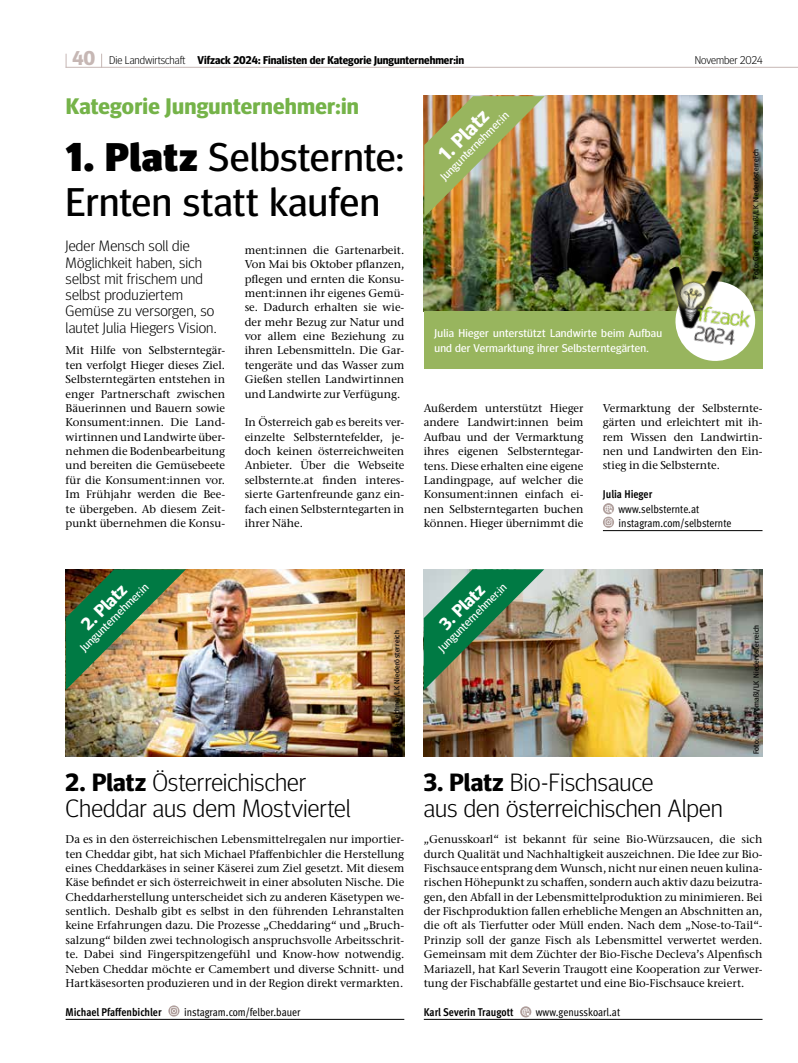
<style>
.page{position:relative;width:798px;height:1063px;background:#fff}
.page>*{position:absolute;margin:0;border:0;box-sizing:border-box;transform-origin:0 0}
.t1{font:40px/45px "Meta Head OT";letter-spacing:.01em;color:#000;scale:1.05 1}
.t2{font:300 25px/26.2px "Meta Head OT";color:#000;scale:1.05 1}
.t3{font:700 22.5px "Meta Head OT";letter-spacing:.01em;color:#75b349;scale:1.05 1}
.t4{font:700 20px "Meta Head OT";color:#fff;scale:1.05 1}
.t5{font:700 17.5px "Meta Head OT";color:#fff;scale:1.05 1}
.t6{font:300 15px/16.2px "Meta Head OT";letter-spacing:.01em;color:#000;scale:1.05 1}
.t7{font:500 11.25px/14.4px "Stone Serif ITC Pro";color:#000;text-align:justify}
.t8{font:11.25px/14.4px "Meta Head OT";letter-spacing:.02em;color:#fff;scale:1.05 1}
.t9{font:condensed 11.25px/14.4px "Meta OT";color:#000}
.t10{font:700 11.25px "Meta Head OT";color:#000}
.t11{font:700 condensed 11.25px "Meta OT";color:#000}
.t12{font:300 11.25px "Meta Head OT";color:#000}
.t13{font:7.5px "Meta Head OT";letter-spacing:.03em;color:#000;scale:1.05 1}
.s1{font-size:20px;color:#c6b7b4}
.s2{font-weight:300}
.s3{font-weight:900}
.s4{font-weight:700}
</style>
<div class="page">
<hr style="left:66px;top:67px;width:731px;height:1px;background:#c6b7b4">
<svg style="left:101px;top:54px;width:1px;height:13px"></svg>
<svg style="left:66px;top:54px;width:1px;height:13px"></svg>
<img style="left:423px;top:96px;width:339px;height:215px">
<img style="left:66px;top:569px;width:338px;height:188px">
<img style="left:423px;top:569px;width:339px;height:188px">
<hr style="left:66px;top:1019px;width:338px;height:1px;background:#000">
<svg style="left:168px;top:1005px;width:11px;height:12px"></svg>
<svg style="left:170px;top:1007px;width:8px;height:8px"></svg>
<hr style="left:423px;top:1019px;width:339px;height:1px;background:#000">
<svg style="left:520px;top:1006px;width:11px;height:11px"></svg>
<svg style="left:521px;top:1008px;width:8px;height:8px"></svg>
<hr style="left:602px;top:530px;width:160px;height:1px;background:#000">
<svg style="left:602px;top:503px;width:12px;height:11px"></svg>
<svg style="left:604px;top:505px;width:8px;height:8px"></svg>
<svg style="left:602px;top:517px;width:12px;height:11px"></svg>
<svg style="left:604px;top:519px;width:8px;height:7px"></svg>
<img style="left:66px;top:569px;width:120px;height:121px">
<img style="left:424px;top:96px;width:120px;height:121px">
<img style="left:423px;top:569px;width:121px;height:121px">
<div style="left:423px;top:311px;width:339px;height:58px;background:#98b55e"></div>
<img style="left:645px;top:262px;width:118px;height:99px">
<p class="t10" style="left:72px;top:54px;width:393px"><span class="s1">40</span> <span class="s2">Die Landwirtschaft</span> Vifzack 2024: Finalisten der Kategorie Jungunternehmer:in</p>
<p class="t12" style="left:694px;top:53px;width:69px">November 2024</p>
<h3 class="t3" style="left:66px;top:92px;width:280px">Kategorie Jungunternehmer:in</h3>
<h1 class="t1" style="left:66px;top:135px;width:324px"><span class="s3">1. Platz</span> Selbsternte:<br>Ernten statt kaufen</h1>
<p class="t13" style="left:751px;top:279px;width:125px;rotate:-90deg">Foto: Georg Pomaßl/LK Niederösterreich</p>
<h3 class="t4" style="left:433px;top:148px;width:60px;rotate:-45deg">1. Platz</h3>
<p class="t8" style="left:437px;top:173px;width:88px;rotate:-45deg">Jungunternehmer:in</p>
<h3 class="t6" style="left:66px;top:238px;width:145px">Jeder Mensch soll die<br>Möglichkeit haben, sich selbst mit frischem und selbst produziertem<br>Gemüse zu versorgen, so lautet Julia Hiegers Vision.</h3>
<p class="t7" style="left:66px;top:343px;width:161px">Mit Hilfe von Selbsterntegär&shy;ten verfolgt Hieger dieses Ziel.<br>Selbsterntegärten entstehen in enger Partnerschaft zwischen Bäuerinnen und Bauern sowie Konsument:innen. Die Land&shy;wirtinnen und Landwirte über&shy;nehmen die Bodenbearbeitung und bereiten die Gemüsebeete für die Konsument:innen vor.<br>Im Frühjahr werden die Bee&shy;te übergeben. Ab diesem Zeit&shy;punkt übernehmen die Konsu-</p>
<p class="t7" style="left:244px;top:243px;width:161px">ment:innen die Gartenarbeit.<br>Von Mai bis Oktober pflanzen, pflegen und ernten die Konsu&shy;ment:innen ihr eigenes Gemü&shy;se. Dadurch erhalten sie wie&shy;der mehr Bezug zur Natur und vor allem eine Beziehung zu ihren Lebensmitteln. Die Gar&shy;tengeräte und das Wasser zum Gießen stellen Landwirtinnen und Landwirte zur Verfügung.</p>
<p class="t7" style="left:244px;top:415px;width:161px">In Österreich gab es bereits ver&shy;einzelte Selbsterntefelder, je&shy;doch keinen österreichweiten Anbieter. Über die Webseite selbsternte.at finden interes&shy;sierte Gartenfreunde ganz ein&shy;fach einen Selbsterntegarten in ihrer Nähe.</p>
<p class="t8" style="left:434px;top:326px;width:218px">Julia Hieger unterstützt Landwirte beim Aufbau und der Vermarktung ihrer Selbsterntegärten.</p>
<p class="t7" style="left:423px;top:401px;width:161px">Außerdem unterstützt Hieger andere Landwirt:innen beim Aufbau und der Vermarktung ihres eigenen Selbsterntegar&shy;tens. Diese erhalten eine eigene Landingpage, auf welcher die Konsument:innen einfach ei&shy;nen Selbsterntegarten buchen können. Hieger übernimmt die</p>
<p class="t7" style="left:602px;top:401px;width:161px">Vermarktung der Selbsternte&shy;gärten und erleichtert mit ih&shy;rem Wissen den Landwirtin&shy;nen und Landwirten den Ein&shy;stieg in die Selbsternte.</p>
<p class="t11" style="left:602px;top:487px;width:51px">Julia Hieger</p>
<p class="t9" style="left:618px;top:501px;width:114px">www.selbsternte.at instagram.com/selbsternte</p>
<p class="t8" style="left:77px;top:645px;width:88px;rotate:-45deg">Jungunternehmer:in</p>
<h3 class="t5" style="left:77px;top:620px;width:55px;rotate:-45deg">2. Platz</h3>
<p class="t8" style="left:435px;top:645px;width:88px;rotate:-45deg">Jungunternehmer:in</p>
<h3 class="t5" style="left:435px;top:620px;width:55px;rotate:-45deg">3. Platz</h3>
<p class="t13" style="left:392px;top:753px;width:118px;rotate:-90deg">Foto: Eva Lechner/LK Niederösterreich</p>
<p class="t13" style="left:751px;top:754px;width:125px;rotate:-90deg">Foto: Georg Pomaßl/LK Niederösterreich</p>
<h2 class="t2" style="left:66px;top:769px;width:273px"><span class="s4">2. Platz</span> Österreichischer<br>Cheddar aus dem Mostviertel</h2>
<h2 class="t2" style="left:423px;top:769px;width:286px"><span class="s4">3. Platz</span> Bio-Fischsauce<br>aus den österreichischen Alpen</h2>
<p class="t7" style="left:66px;top:832px;width:340px">Da es in den österreichischen Lebensmittelregalen nur importier&shy;ten Cheddar gibt, hat sich Michael Pfaffenbichler die Herstellung eines Cheddarkäses in seiner Käserei zum Ziel gesetzt. Mit diesem Käse befindet er sich österreichweit in einer absoluten Nische. Die Cheddarherstellung unterscheidet sich zu anderen Käsetypen we&shy;sentlich. Deshalb gibt es selbst in den führenden Lehranstalten keine Erfahrungen dazu. Die Prozesse „Cheddaring“ und „Bruch&shy;salzung“ bilden zwei technologisch anspruchsvolle Arbeitsschrit&shy;te. Dabei sind Fingerspitzengefühl und Know-how notwendig.<br>Neben Cheddar möchte er Camembert und diverse Schnitt- und Hartkäsesorten produzieren und in der Region direkt vermarkten.</p>
<p class="t11" style="left:66px;top:1005px;width:97px">Michael Pfaffenbichler</p>
<p class="t9" style="left:184px;top:1004px;width:118px">instagram.com/felber.bauer</p>
<p class="t7" style="left:423px;top:832px;width:340px">„Genusskoarl“ ist bekannt für seine Bio-Würzsaucen, die sich durch Qualität und Nachhaltigkeit auszeichnen. Die Idee zur Bio-Fischsauce entsprang dem Wunsch, nicht nur einen neuen kulina&shy;rischen Höhepunkt zu schaffen, sondern auch aktiv dazu beizutra&shy;gen, den Abfall in der Lebensmittelproduktion zu minimieren. Bei der Fischproduktion fallen erhebliche Mengen an Abschnitten an, die oft als Tierfutter oder Müll enden. Nach dem „Nose-to-Tail“- Prinzip soll der ganze Fisch als Lebensmittel verwertet werden.<br>Gemeinsam mit dem Züchter der Bio-Fische Decleva’s Alpenfisch Mariazell, hat Karl Severin Traugott eine Kooperation zur Verwer&shy;tung der Fischabfälle gestartet und eine Bio-Fischsauce kreiert.</p>
<p class="t11" style="left:423px;top:1005px;width:91px">Karl Severin Traugott</p>
<p class="t9" style="left:535px;top:1004px;width:86px">www.genusskoarl.at</p>
</div>
